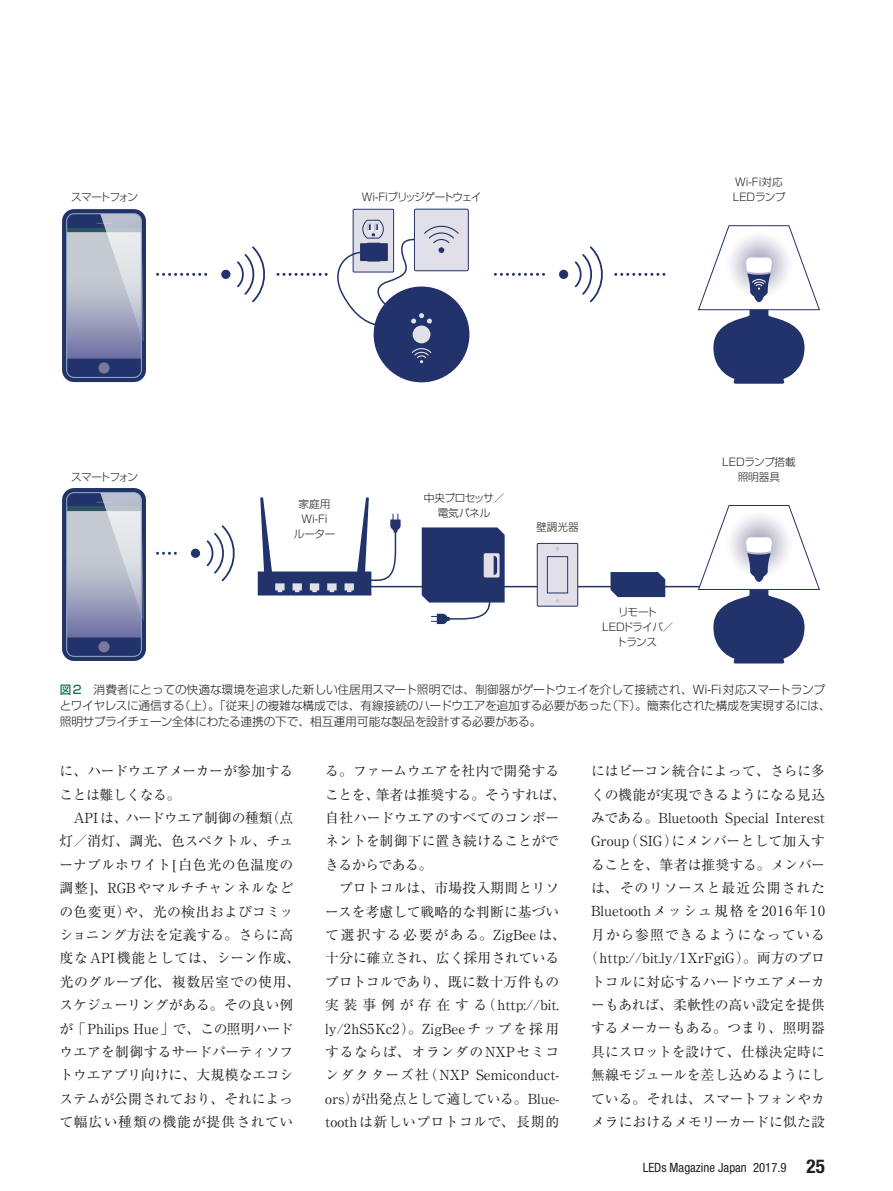
<style>
.page{position:relative;width:893px;height:1191px;background:#fff}
.page>*{position:absolute;margin:0;border:0;box-sizing:border-box;transform-origin:0 0}
.t1{font:13.8px/23.4px "Ryumin Pr 6 N";color:#231f20}
.t2{font:condensed 12.75px "Helvetica Neue";color:#231f20}
.t3{font:300 11.7px/15.9px "Shin Go Pr 6 N";letter-spacing:-.03em;color:#231f20}
.t4{font:300 10.65px/15px "Shin Go Pr 6 N";color:#231f20;text-align:center}
.t5{font:300 10.65px/15px "Shin Go Pr 6 N";letter-spacing:-.04em;color:#231f20;text-align:center}
.t6{font:300 10.65px/15px "Shin Go Pr 6 N";letter-spacing:-.065em;color:#231f20;text-align:center}
.t7{font:300 10.65px "Shin Go Pr 6 N";letter-spacing:-.105em;color:#231f20}
.t8{font:300 10.65px "Shin Go Pr 6 N";letter-spacing:-.12em;color:#231f20}
.s1{font-weight:500;color:#00794c}
.s2{font-weight:700;font-size:19.2px}
</style>
<div class="page">
<div style="left:414px;top:209px;width:54px;height:62px;background:#e1e0e9;border-radius:2px"></div>
<div style="left:414px;top:209px;width:55px;height:62px;border:1px solid #21336a;border-radius:2px"></div>
<div style="left:62px;top:209px;width:84px;height:173px;background:#21336a;border-radius:12px"></div>
<div style="left:98px;top:362px;width:12px;height:11px;background:#7a799d;border-radius:50%"></div>
<hr style="left:67px;top:228px;width:74px;height:4px;background:#2b5562">
<svg style="left:68px;top:232px;width:72px;height:126px;background:#a4a7c0"></svg>
<svg style="left:97px;top:214px;width:47px;height:128px;background:#b4b9ca"></svg>
<div style="left:66px;top:213px;width:76px;height:165px;border:1px solid #91adbb;border-radius:7px"></div>
<div style="left:374px;top:286px;width:95px;height:96px;background:#21336a;border-radius:50%"></div>
<div style="left:413px;top:325px;width:17px;height:18px;background:#e1e0e9;border-radius:50%"></div>
<svg style="left:411px;top:348px;width:21px;height:15px"></svg>
<div style="left:559px;top:270px;width:9px;height:9px;background:#21336a;border-radius:50%"></div>
<svg style="left:574px;top:246px;width:29px;height:57px"></svg>
<div style="left:353px;top:209px;width:41px;height:63px;background:#e1e0e9"></div>
<div style="left:353px;top:209px;width:41px;height:63px;border:1px solid #21336a"></div>
<svg style="left:698px;top:225px;width:122px;height:159px"></svg>
<svg style="left:616px;top:273px;width:49px;height:3px"></svg>
<svg style="left:495px;top:273px;width:49px;height:3px"></svg>
<div style="left:221px;top:270px;width:9px;height:9px;background:#21336a;border-radius:50%"></div>
<svg style="left:237px;top:246px;width:28px;height:57px"></svg>
<svg style="left:278px;top:220px;width:182px;height:107px"></svg>
<svg style="left:158px;top:273px;width:49px;height:3px"></svg>
<hr style="left:353px;top:586px;width:398px;height:1px;background:#21336a">
<div style="left:537px;top:543px;width:41px;height:63px;background:#e1e0e9"></div>
<div style="left:537px;top:543px;width:41px;height:63px;border:1px solid #21336a"></div>
<div style="left:547px;top:556px;width:21px;height:37px;border:1px solid #21336a"></div>
<svg style="left:697px;top:505px;width:123px;height:158px"></svg>
<div style="left:191px;top:548px;width:9px;height:10px;background:#21336a;border-radius:50%"></div>
<svg style="left:206px;top:525px;width:29px;height:57px"></svg>
<div style="left:62px;top:488px;width:84px;height:173px;background:#21336a;border-radius:12px"></div>
<div style="left:98px;top:641px;width:12px;height:11px;background:#7a799d;border-radius:50%"></div>
<hr style="left:67px;top:507px;width:74px;height:4px;background:#2b5562">
<svg style="left:68px;top:511px;width:72px;height:126px;background:#a4a7c0"></svg>
<svg style="left:97px;top:492px;width:47px;height:129px;background:#b4b9ca"></svg>
<div style="left:66px;top:492px;width:76px;height:165px;border:1px solid #91adbb;border-radius:7px"></div>
<svg style="left:158px;top:552px;width:18px;height:3px"></svg>
<svg style="left:556px;top:599px;width:3px;height:4px"></svg>
<svg style="left:610px;top:572px;width:55px;height:25px"></svg>
<svg style="left:258px;top:497px;width:143px;height:98px"></svg>
<svg style="left:422px;top:527px;width:83px;height:97px"></svg>
<p class="t8" style="left:71px;top:188px;width:69px">スマートフォン</p>
<p class="t7" style="left:362px;top:188px;width:121px">Wi-Fiブリッジゲートウェイ</p>
<p class="t8" style="left:71px;top:468px;width:69px">スマートフォン</p>
<p class="t4" style="left:294px;top:496px;width:43px">家庭用<br>Wi-Fi<br>ルーター</p>
<p class="t5" style="left:424px;top:489px;width:82px">中央プロセッサ／電気パネル</p>
<p class="t5" style="left:536px;top:519px;width:44px">壁調光器</p>
<p class="t4" style="left:733px;top:173px;width:54px;text-align:left">Wi-Fi対応<br>LEDランプ</p>
<p class="t4" style="left:722px;top:454px;width:75px">LEDランプ搭載照明器具</p>
<p class="t6" style="left:602px;top:603px;width:73px">リモート<br>LEDドライバ／トランス</p>
<p class="t3" style="left:60px;top:681px;width:773px"><span class="s1">図2</span>　消費者にとっての快適な環境を追求した新しい住居用スマート照明では、制御器がゲートウェイを介して接続され、Wi-Fi対応スマートランプとワイヤレスに通信する（上）。「従来」の複雑な構成では、有線接続のハードウエアを追加する必要があった（下）。簡素化された構成を実現するには、照明サプライチェーン全体にわたる連携の下で、相互運用可能な製品を設計する必要がある。</p>
<p class="t1" style="left:60px;top:758px;width:242px">に、ハードウエアメーカーが参加することは難しくなる。<br>　APIは、ハードウエア制御の種類（点灯／消灯、調光、色スペクトル、チューナブルホワイト[白色光の色温度の調整]、RGBやマルチチャンネルなどの色変更）や、光の検出およびコミッショニング方法を定義する。さらに高度なAPI機能としては、シーン作成、光のグループ化、複数居室での使用、スケジューリングがある。その良い例が「Philips Hue」で、この照明ハードウエアを制御するサードパーティソフトウエアプリ向けに、大規模なエコシステムが公開されており、それによって幅広い種類の機能が提供されてい</p>
<p class="t1" style="left:325px;top:758px;width:242px">る。ファームウエアを社内で開発することを、筆者は推奨する。そうすれば、自社ハードウエアのすべてのコンポーネントを制御下に置き続けることができるからである。<br>　プロトコルは、市場投入期間とリソースを考慮して戦略的な判断に基づいて選択する必要がある。ZigBeeは、十分に確立され、広く採用されているプロトコルであり、既に数十万件もの実装事例が存在する（http://bit. ly/2hS5Kc2）。ZigBeeチップを採用するならば、オランダのNXPセミコンダクターズ社（NXP Semiconduct&shy;ors）が出発点として適している。Blue&shy;toothは新しいプロトコルで、長期的</p>
<p class="t1" style="left:584px;top:758px;width:242px;text-align:center">にはビーコン統合によって、さらに多くの機能が実現できるようになる見込みである。Bluetooth Special Interest<br>Group（SIG）にメンバーとして加入することを、筆者は推奨する。メンバーは、そのリソースと最近公開された<br>Bluetoothメッシュ規格を2016年10月から参照できるようになっている（http://bit.ly/1XrFgiG）。両方のプロトコルに対応するハードウエアメーカーもあれば、柔軟性の高い設定を提供するメーカーもある。つまり、照明器具にスロットを設けて、仕様決定時に無線モジュールを差し込めるようにしている。それは、スマートフォンやカメラにおけるメモリーカードに似た設</p>
<p class="t2" style="left:643px;top:1160px;width:184px">LEDs Magazine Japan 2017.9 <span class="s2">25</span></p>
</div>
